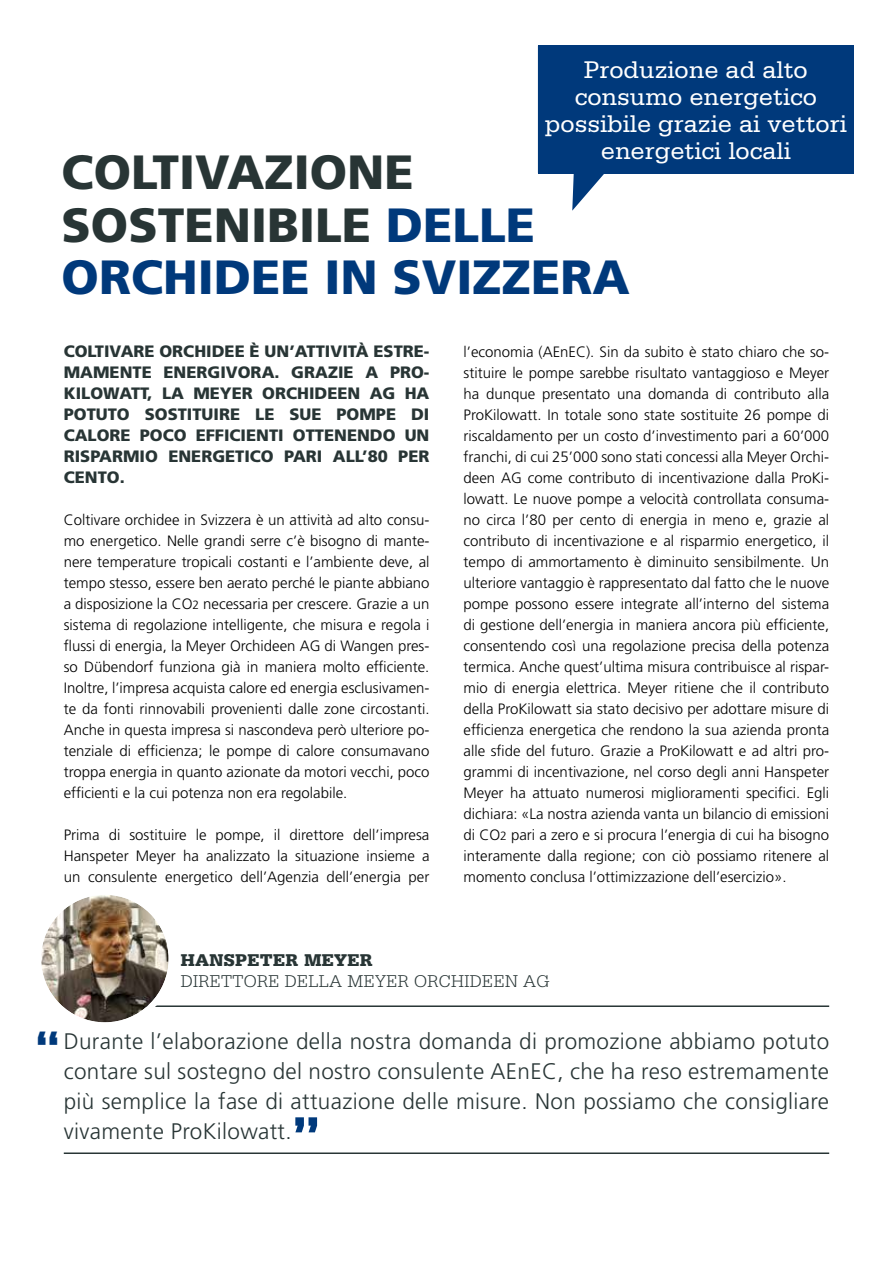
<style>
.page{position:relative;width:893px;height:1263px;background:#fff}
.page>*{position:absolute;margin:0;border:0;box-sizing:border-box;transform-origin:0 0}
.t1{font:900 51px "Serifa Std";color:#00397b}
.t2{font:900 48px/52.5px "Frutiger LT Std";color:#00397b}
.t3{font:900 48px/52.5px "Frutiger LT Std";color:#283535}
.t4{font:900 45px "Serifa Std";color:#00397b}
.t5{font:25.5px/27px "Serifa Std";color:#fff;text-align:center}
.t6{font:300 22.5px/30px "Frutiger LT Std";letter-spacing:.015em;color:#283535;text-align:justify}
.t7{font:300 18px "Serifa Std";letter-spacing:.02em;color:#283535}
.t8{font:900 18px "Serifa Std";letter-spacing:.02em;color:#283535}
.t9{font:900 16.5px "Frutiger LT Std";color:#283535}
.t10{font:300 15px/21px "Frutiger LT Std";color:#000;text-align:justify}
.s1{color:#283535}
.s2{font-size:12px}
</style>
<div class="page">
<hr style="left:64px;top:1152px;width:765px;height:2px;background:#283535">
<hr style="left:64px;top:1005px;width:765px;height:2px;background:#283535">
<svg style="left:542px;top:45px;width:312px;height:1px"></svg>
<svg style="left:572px;top:174px;width:32px;height:37px"></svg>
<div style="left:538px;top:46px;width:316px;height:128px;background:#00397b"></div>
<img style="left:41px;top:895px;width:128px;height:127px;border-radius:64px">
<div style="left:35px;top:889px;width:140px;height:139px;border:6px solid #fff;border-radius:50%"></div>
<h3 class="t5" style="left:545px;top:56px;width:303px">Produzione ad alto consumo energetico possibile grazie ai vettori energetici locali</h3>
<h2 class="t3" style="left:62px;top:146px;width:318px">COLTIVAZI ONE<br>SOSTENI</h2>
<h2 class="t2" style="left:62px;top:198px;width:470px;text-indent:205px"><span class="s1">BILE</span> DELLE<br>ORCHIDEE IN SVIZZE</h2>
<h2 class="t2" style="left:560px;top:251px;width:71px">RA</h2>
<p class="t9" style="left:64px;top:341px;width:253px">COLTIVARE ORCHIDEE È UN ’ATTIVIT</p>
<p class="t9" style="left:356px;top:341px;width:75px">À ESTRE-</p>
<p class="t9" style="left:64px;top:362px;width:57px">MAMENTE</p>
<p class="t9" style="left:164px;top:362px;width:12px">ENE</p>
<p class="t9" style="left:197px;top:362px;width:141px">RGIVORA. GRAZIE</p>
<p class="t9" style="left:365px;top:362px;width:66px">A PRO-</p>
<p class="t9" style="left:64px;top:383px;width:275px">KILOWATT, LA MEYER ORCHIDEEN</p>
<p class="t9" style="left:370px;top:383px;width:14px">AG</p>
<p class="t9" style="left:405px;top:383px;width:26px">HA</p>
<p class="t9" style="left:64px;top:404px;width:123px">POTUTO SOSTITUI</p>
<p class="t9" style="left:219px;top:404px;width:92px">RE LE SUE</p>
<p class="t9" style="left:336px;top:404px;width:92px">POMPE DI</p>
<p class="t9" style="left:64px;top:425px;width:170px">-CALORE POCO EFFICIENTI</p>
<p class="t9" style="left:293px;top:425px;width:25px">OTTENEN</p>
<p class="t9" style="left:370px;top:425px;width:48px">DO UN</p>
<p class="t9" style="left:64px;top:446px;width:116px">RISPARMIO ENE</p>
<p class="t9" style="left:201px;top:446px;width:34px">RGETIC</p>
<p class="t9" style="left:261px;top:446px;width:170px">O PARI ALL’80 PER</p>
<p class="t9" style="left:64px;top:467px;width:12px">CENT</p>
<p class="t9" style="left:107px;top:467px;width:19px">O.</p>
<p class="t10" style="left:64px;top:510px;width:367px">Coltivare orchidee in Svizzera è un attività ad alto consu&shy;mo energetico. Nelle grandi serre c’è bisogno di mante&shy;nere temperature tropicali costanti e l’ambiente deve, al tempo stesso, essere ben aerato perché le piante abbiano a disposizione la CO<span class="s2">2</span> necessaria per crescere. Grazie a un sistema di regolazione intelligente, che misura e regola i flussi di energia, la Meyer Orchideen AG di Wangen pres&shy;so Dübendorf funziona già in maniera molto efficiente.<br>Inoltre, l’impresa acquista calore ed energia esclusivamen&shy;te da fonti rinnovabili provenienti dalle zone circostanti.<br>Anche in questa impresa si nascondeva però ulteriore po&shy;tenziale di efficienza; le pompe di calore consumavano troppa energia in quanto azionate da motori vecchi, poco efficienti e la cui potenza non era regolabile.</p>
<p class="t10" style="left:64px;top:825px;width:367px">Prima di sostituire le pompe, il direttore dell’impresa -Hanspeter Meyer ha analizzato la situazione insieme a un consulente energetico dell’Agenzia dell’energia per</p>
<p class="t10" style="left:463px;top:342px;width:367px">l’economia (AEnEC). Sin da subito è stato chiaro che so&shy;stituire le pompe sarebbe risultato vantaggioso e Meyer ha dunque presentato una domanda di contributo alla ProKilowatt. In totale sono state sostituite 26 pompe di riscaldamento per un costo d’investimento pari a 60’000 franchi, di cui 25’000 sono stati concessi alla Meyer Orchi&shy;deen AG come contributo di incentivazione dalla ProKi&shy;lowatt. Le nuove pompe a velocità controllata consuma&shy;no circa l’80 per cento di energia in meno e, grazie al contributo di incentivazione e al risparmio energetico, il tempo di ammortamento è diminuito sensibilmente. Un ulteriore vantaggio è rappresentato dal fatto che le nuove pompe possono essere integrate all’interno del sistema di gestione dell’energia in maniera ancora più efficiente, consentendo così una regolazione precisa della potenza termica. Anche quest’ultima misura contribuisce al rispar&shy;mio di energia elettrica. Meyer ritiene che il contributo della ProKilowatt sia stato decisivo per adottare misure di efficienza energetica che rendono la sua azienda pronta alle sfide del futuro. Grazie a ProKilowatt e ad altri pro&shy;grammi di incentivazione, nel corso degli anni Hanspeter Meyer ha attuato numerosi miglioramenti specifici. Egli dichiara: «La nostra azienda vanta un bilancio di emissioni di CO<span class="s2">2</span> pari a zero e si procura l’energia di cui ha bisogno interamente dalla regione; con ciò possiamo ritenere al momento conclusa l’ottimizzazione dell’esercizio».</p>
<p class="t8" style="left:181px;top:949px;width:194px">HANSPETER MEYER</p>
<p class="t7" style="left:181px;top:971px;width:370px">DIRETTORE DELLA MEYER ORCHIDEEN AG</p>
<h3 class="t4" style="left:35px;top:1020px;width:27px">“</h3>
<p class="t6" style="left:64px;top:1026px;width:767px">Durante l’elaborazione della nostra domanda di promozione abbiamo potuto contare sul sostegno del nostro consulente AEnEC, che ha reso estremamente più semplice la fase di attuazione delle misure. Non possiamo che consigliare vivamente ProKilowatt.</p>
<h1 class="t1" style="left:292px;top:1104px;width:30px">”</h1>
</div>
